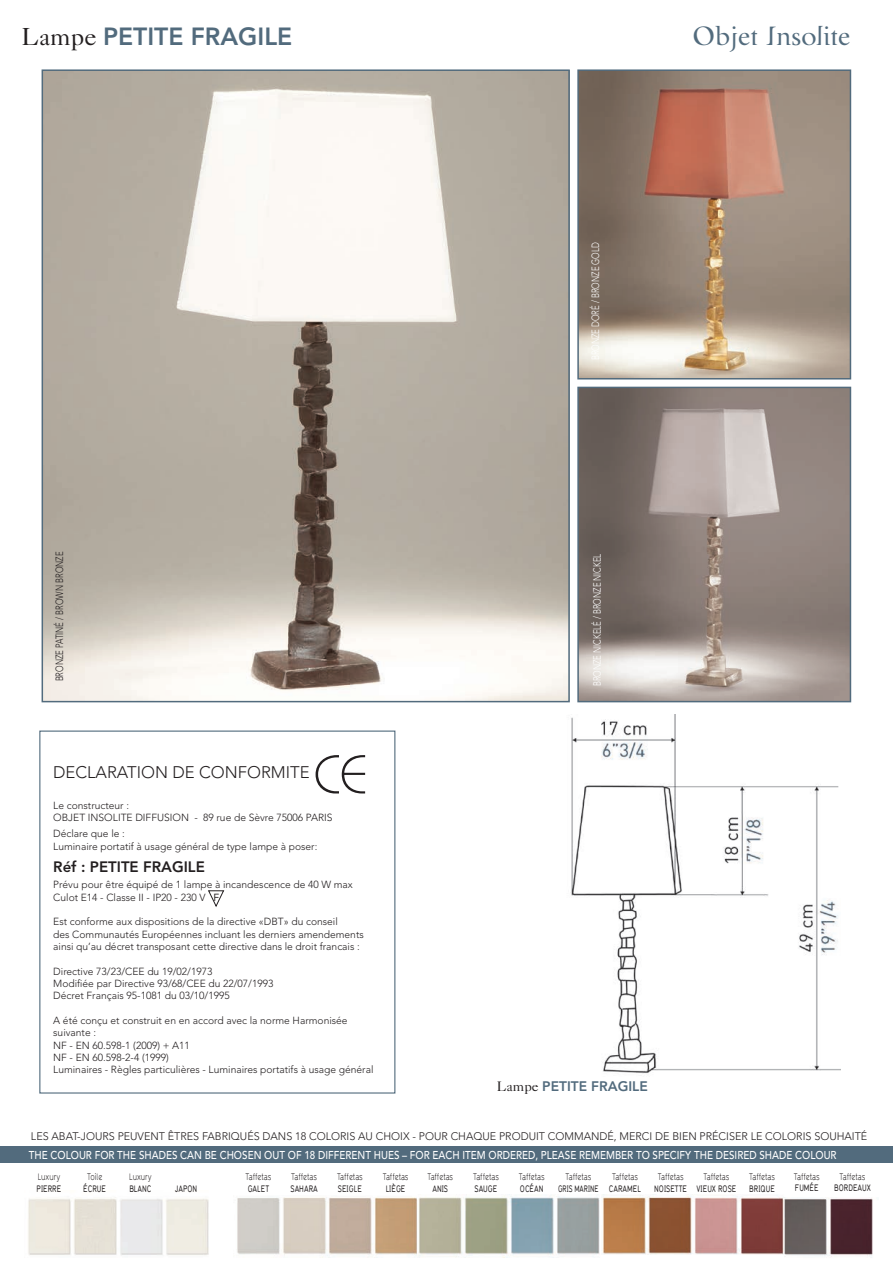
<style>
.page{position:relative;width:893px;height:1263px;background:#fff}
.page>*{position:absolute;margin:0;border:0;box-sizing:border-box;transform-origin:0 0}
.t1{font:55.2px "Architekt";color:#231f20}
.t2{font:27px "Air Roman";color:#526b7d}
.t3{font:800 24.6px "Avenir";color:#526b7d}
.t4{font:300 16.65px "Avenir";color:#231f20}
.t5{font:800 15px "Avenir";color:#231f20}
.t6{font:800 13.8px "Avenir";color:#526b7d}
.t7{font:500 11.4px "Avenir";color:#fff;scale:.87 1}
.t8{font:300 10.95px "Avenir";color:#231f20}
.t9{font:10.5px "TYP1451 B";color:#231f20;scale:.75 1}
.t10{font:500 10.5px "TYP1451 B";color:#231f20;scale:.75 1}
.t11{font:300 10.5px "Avenir";color:#fff;scale:.75 1}
.t12{font:300 10.5px "Avenir";color:#231f20;scale:.75 1}
.t13{font:500 10.5px "TYP1451 B";color:#231f20;scale:.69 1}
.t14{font:300 10.35px "Avenir";color:#231f20}
.s1{font-family:"Caslon Five Forty";font-weight:400;color:#231f20}
.s2{font-weight:400}
</style>
<div class="page">
<div style="left:39px;top:730px;width:356px;height:363px;border:1px solid #526b7d"></div>
<img style="left:580px;top:390px;width:268px;height:309px">
<div style="left:577px;top:387px;width:274px;height:315px;border:2px solid #526b7d"></div>
<img style="left:580px;top:72px;width:268px;height:304px">
<div style="left:577px;top:69px;width:274px;height:310px;border:2px solid #526b7d"></div>
<img style="left:45px;top:72px;width:522px;height:627px">
<div style="left:42px;top:69px;width:528px;height:633px;border:2px solid #526b7d"></div>
<img style="left:570px;top:714px;width:270px;height:360px">
<img style="left:28px;top:1198px;width:181px;height:58px">
<img style="left:237px;top:1197px;width:180px;height:61px">
<img style="left:418px;top:1196px;width:182px;height:61px">
<img style="left:602px;top:1195px;width:182px;height:60px">
<img style="left:784px;top:1197px;width:89px;height:61px">
<div style="left:0;top:1146px;width:893px;height:17px;background:#526b7d"></div>
<svg style="left:208px;top:890px;width:17px;height:17px"></svg>
<p class="t3" style="left:22px;top:22px;width:272px"><span class="s1">Lampe</span> PETITE FRAGILE</p>
<p class="t2" style="left:693px;top:19px;width:159px">Objet Insolite</p>
<p class="t11" style="left:589px;top:360px;width:159px;rotate:-90deg">BRONZE DORÉ / BRONZE GOLD</p>
<p class="t12" style="left:53px;top:681px;width:175px;rotate:-90deg">BRONZE PATINÉ / BROWN BRONZE</p>
<p class="t11" style="left:591px;top:686px;width:179px;rotate:-90deg">BRONZE NICKELÉ / BRONZE NICKEL</p>
<p class="t4" style="left:53px;top:762px;width:258px">DECLARATION DE CONFORMITE</p>
<p class="t1" style="left:313px;top:742px;width:54px">CE</p>
<p class="t14" style="left:53px;top:799px;width:77px">Le constructeur :</p>
<p class="t14" style="left:53px;top:811px;width:281px">OBJET INSOLITE DIFFUSION - 89 rue de Sèvre 75006 PARIS</p>
<p class="t14" style="left:53px;top:827px;width:73px">Déclare que le :</p>
<p class="t14" style="left:53px;top:840px;width:266px">Luminaire portatif à usage général de type lampe à poser:</p>
<p class="t5" style="left:53px;top:858px;width:153px">Réf : PETITE FRAGILE</p>
<p class="t14" style="left:53px;top:879px;width:301px">Prévu pour être équipé de 1 lampe à incandescence de 40 W max</p>
<p class="t14" style="left:53px;top:891px;width:168px">Culot E14 - Classe II - IP20 - 230 V <span class="s2">F</span></p>
<p class="t14" style="left:53px;top:916px;width:286px">Est conforme aux dispositions de la directive «DBT» du conseil</p>
<p class="t14" style="left:53px;top:928px;width:312px">des Communautés Européennes incluant les derniers amendements</p>
<p class="t14" style="left:53px;top:940px;width:308px">ainsi qu’au décret transposant cette directive dans le droit francais :</p>
<p class="t14" style="left:53px;top:965px;width:161px">Directive 73/23/CEE du 19/02/1973</p>
<p class="t14" style="left:53px;top:977px;width:222px">Modifiée par Directive 93/68/CEE du 22/07/1993</p>
<p class="t14" style="left:53px;top:990px;width:178px">Décret Français 95-1081 du 03/10/1995</p>
<p class="t14" style="left:53px;top:1014px;width:296px">A été conçu et construit en en accord avec la norme Harmonisée</p>
<p class="t14" style="left:53px;top:1027px;width:44px">suivante :</p>
<p class="t14" style="left:53px;top:1039px;width:138px">NF - EN 60.598-1 (2009) + A11</p>
<p class="t14" style="left:53px;top:1051px;width:117px">NF - EN 60.598-2-4 (1999)</p>
<p class="t14" style="left:53px;top:1064px;width:322px">Luminaires - Règles particulières - Luminaires portatifs à usage général</p>
<p class="t6" style="left:497px;top:1077px;width:152px"><span class="s1">Lampe</span> PETITE FRAGILE</p>
<p class="t8" style="left:31px;top:1130px;width:838px">LES ABAT-JOURS PEUVENT ÊTRES FABRIQUÉS DANS 18 COLORIS AU CHOIX - POUR CHAQUE PRODUIT COMMANDÉ, MERCI DE BIEN PRÉCISER LE COLORIS SOUHAITÉ</p>
<p class="t7" style="left:29px;top:1148px;width:930px">THE COLOUR FOR THE SHADES CAN BE CHOSEN OUT OF 18 DIFFERENT HUES – FOR EACH ITEM ORDERED, PLEASE REMEMBER TO SPECIFY THE DESIRED SHADE COLOUR</p>
<p class="t9" style="left:38px;top:1171px;width:32px">Luxury</p>
<p class="t10" style="left:37px;top:1183px;width:35px">PIERRE</p>
<p class="t9" style="left:87px;top:1171px;width:22px">Toile</p>
<p class="t10" style="left:83px;top:1183px;width:32px">ÉCRUE</p>
<p class="t9" style="left:129px;top:1171px;width:32px">Luxury</p>
<p class="t10" style="left:129px;top:1183px;width:31px">BLANC</p>
<p class="t10" style="left:175px;top:1183px;width:32px">JAPON</p>
<p class="t9" style="left:246px;top:1171px;width:36px">Taffetas</p>
<p class="t10" style="left:248px;top:1183px;width:30px">GALET</p>
<p class="t9" style="left:291px;top:1171px;width:36px">Taffetas</p>
<p class="t10" style="left:291px;top:1183px;width:38px">SAHARA</p>
<p class="t9" style="left:337px;top:1171px;width:36px">Taffetas</p>
<p class="t10" style="left:338px;top:1183px;width:33px">SEIGLE</p>
<p class="t9" style="left:383px;top:1171px;width:36px">Taffetas</p>
<p class="t10" style="left:386px;top:1183px;width:28px">LIÈGE</p>
<p class="t9" style="left:427px;top:1171px;width:36px">Taffetas</p>
<p class="t10" style="left:432px;top:1183px;width:22px">ANIS</p>
<p class="t9" style="left:473px;top:1171px;width:36px">Taffetas</p>
<p class="t10" style="left:475px;top:1183px;width:32px">SAUGE</p>
<p class="t9" style="left:519px;top:1171px;width:36px">Taffetas</p>
<p class="t10" style="left:520px;top:1183px;width:33px">OCÉAN</p>
<p class="t9" style="left:565px;top:1171px;width:36px">Taffetas</p>
<p class="t13" style="left:558px;top:1183px;width:60px">GRIS MARINE</p>
<p class="t9" style="left:612px;top:1171px;width:36px">Taffetas</p>
<p class="t10" style="left:609px;top:1183px;width:44px">CARAMEL</p>
<p class="t9" style="left:658px;top:1171px;width:36px">Taffetas</p>
<p class="t10" style="left:654px;top:1183px;width:45px">NOISETTE</p>
<p class="t9" style="left:703px;top:1171px;width:36px">Taffetas</p>
<p class="t10" style="left:696px;top:1183px;width:55px">VIEUX ROSE</p>
<p class="t9" style="left:749px;top:1171px;width:36px">Taffetas</p>
<p class="t10" style="left:749px;top:1183px;width:36px">BRIQUE</p>
<p class="t9" style="left:794px;top:1171px;width:36px">Taffetas</p>
<p class="t10" style="left:795px;top:1182px;width:33px">FUMÉE</p>
<p class="t9" style="left:840px;top:1171px;width:36px">Taffetas</p>
<p class="t10" style="left:834px;top:1182px;width:50px">BORDEAUX</p>
</div>
